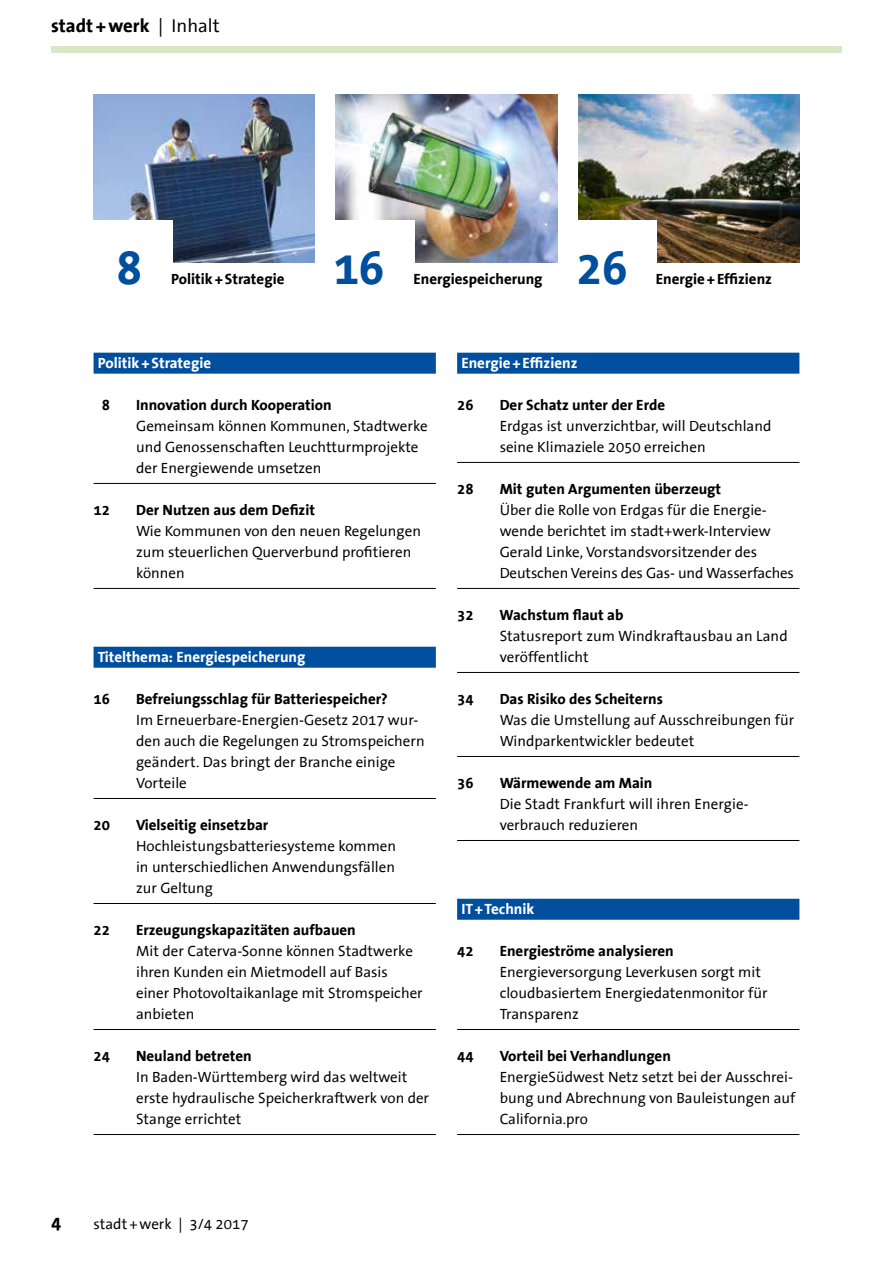
<style>
.page{position:relative;width:893px;height:1263px;background:#fff}
.page>*{position:absolute;margin:0;border:0;box-sizing:border-box;transform-origin:0 0}
.t1{font:700 48px "The Sans Office";color:#004e9e}
.t2{font:700 18.75px "The Sans Office";color:#000}
.t3{font:15px/21px "The Sans Office";color:#000}
.t4{font:700 15px "The Sans Office";color:#000}
.t5{font:700 15px "The Sans Office";color:#fff}
.s1{font-weight:400}
</style>
<div class="page">
<div style="left:51px;top:46px;width:791px;height:6px;background:#d8e8c5"></div>
<div style="left:94px;top:353px;width:342px;height:21px;background:#004e9e"></div>
<hr style="left:94px;top:483px;width:342px;height:1px;background:#000">
<hr style="left:94px;top:588px;width:342px;height:1px;background:#000">
<div style="left:94px;top:647px;width:342px;height:21px;background:#004e9e"></div>
<hr style="left:94px;top:798px;width:342px;height:1px;background:#000">
<hr style="left:94px;top:903px;width:342px;height:1px;background:#000">
<hr style="left:94px;top:1029px;width:342px;height:1px;background:#000">
<hr style="left:94px;top:1134px;width:342px;height:1px;background:#000">
<div style="left:457px;top:353px;width:342px;height:21px;background:#004e9e"></div>
<hr style="left:457px;top:462px;width:342px;height:1px;background:#000">
<hr style="left:457px;top:588px;width:342px;height:1px;background:#000">
<hr style="left:457px;top:672px;width:342px;height:1px;background:#000">
<hr style="left:457px;top:756px;width:342px;height:1px;background:#000">
<hr style="left:457px;top:840px;width:342px;height:1px;background:#000">
<div style="left:457px;top:899px;width:342px;height:21px;background:#004e9e"></div>
<hr style="left:457px;top:1029px;width:342px;height:1px;background:#000">
<hr style="left:457px;top:1134px;width:342px;height:1px;background:#000">
<img style="left:336px;top:95px;width:221px;height:168px">
<img style="left:94px;top:95px;width:221px;height:168px">
<img style="left:578px;top:95px;width:221px;height:168px">
<div style="left:329px;top:221px;width:86px;height:78px;background:#fff"></div>
<div style="left:568px;top:221px;width:89px;height:76px;background:#fff"></div>
<div style="left:51px;top:221px;width:121px;height:84px;background:#fff"></div>
<p class="t2" style="left:51px;top:15px;width:170px">stadt +werk <span class="s1">| Inhalt</span></p>
<h1 class="t1" style="left:116px;top:242px;width:28px">8</h1>
<p class="t4" style="left:171px;top:271px;width:115px">Politik+Strategie</p>
<h1 class="t1" style="left:333px;top:242px;width:53px">16</h1>
<p class="t4" style="left:414px;top:271px;width:131px">Energiespeicherung</p>
<h1 class="t1" style="left:576px;top:242px;width:53px">26</h1>
<p class="t4" style="left:656px;top:271px;width:118px">Energie+Effizienz</p>
<p class="t5" style="left:98px;top:355px;width:115px">Politik+Strategie</p>
<p class="t4" style="left:102px;top:397px;width:10px">8</p>
<p class="t4" style="left:136px;top:397px;width:197px">Innovation durch Kooperation</p>
<p class="t3" style="left:136px;top:416px;width:293px">Gemeinsam können Kommunen, Stadtwerke und Genossenschaften Leuchtturmprojekte der Energiewende umsetzen</p>
<p class="t4" style="left:94px;top:502px;width:18px">12</p>
<p class="t4" style="left:136px;top:502px;width:180px">Der Nutzen aus dem Defizit</p>
<p class="t3" style="left:136px;top:521px;width:286px">Wie Kommunen von den neuen Regelungen zum steuerlichen Querverbund profitieren können</p>
<p class="t5" style="left:98px;top:649px;width:209px">Titelthema: Energiespeicherung</p>
<p class="t4" style="left:94px;top:691px;width:18px">16</p>
<p class="t4" style="left:136px;top:691px;width:253px">Befreiungsschlag für Batteriespeicher?</p>
<p class="t3" style="left:136px;top:710px;width:290px">Im Erneuerbare-Energien-Gesetz 2017 wur&shy;den auch die Regelungen zu Stromspeichern geändert. Das bringt der Branche einige Vorteile</p>
<p class="t4" style="left:94px;top:817px;width:18px">20</p>
<p class="t4" style="left:136px;top:817px;width:134px">Vielseitig einsetzbar</p>
<p class="t3" style="left:136px;top:836px;width:262px;text-align:justify">Hochleistungsbatteriesysteme kommen in unterschiedlichen Anwendungsfällen zur Geltung</p>
<p class="t4" style="left:94px;top:922px;width:18px">22</p>
<p class="t4" style="left:136px;top:922px;width:221px">Erzeugungskapazitäten aufbauen</p>
<p class="t3" style="left:136px;top:941px;width:288px">Mit der Caterva-Sonne können Stadtwerke ihren Kunden ein Mietmodell auf Basis einer Photovoltaikanlage mit Stromspeicher anbieten</p>
<p class="t4" style="left:94px;top:1048px;width:18px">24</p>
<p class="t4" style="left:136px;top:1048px;width:117px">Neuland betreten</p>
<p class="t3" style="left:136px;top:1067px;width:295px">In Baden-Württemberg wird das weltweit erste hydraulische Speicherkraftwerk von der<br>Stange errichtet</p>
<p class="t5" style="left:461px;top:355px;width:118px">Energie+Effizienz</p>
<p class="t4" style="left:457px;top:397px;width:18px">26</p>
<p class="t4" style="left:500px;top:397px;width:167px">Der Schatz unter der Erde</p>
<p class="t3" style="left:500px;top:416px;width:273px">Erdgas ist unverzichtbar, will Deutschland seine Klimaziele 2050 erreichen</p>
<p class="t4" style="left:457px;top:481px;width:18px">28</p>
<p class="t4" style="left:500px;top:481px;width:223px">Mit guten Argumenten überzeugt</p>
<p class="t3" style="left:500px;top:500px;width:296px">Über die Rolle von Erdgas für die Energie&shy;wende berichtet im stadt+werk-Interview Gerald Linke, Vorstandsvorsitzender des Deutschen Vereins des Gas- und Wasserfaches</p>
<p class="t4" style="left:457px;top:607px;width:18px">32</p>
<p class="t4" style="left:500px;top:607px;width:125px">Wachstum flaut ab</p>
<p class="t3" style="left:500px;top:626px;width:289px">Statusreport zum Windkraftausbau an Land veröffentlicht</p>
<p class="t4" style="left:457px;top:691px;width:18px">34</p>
<p class="t4" style="left:500px;top:691px;width:165px">Das Risiko des Scheiterns</p>
<p class="t3" style="left:500px;top:710px;width:296px">Was die Umstellung auf Ausschreibungen für<br>Windparkentwickler bedeutet</p>
<p class="t4" style="left:457px;top:775px;width:18px">36</p>
<p class="t4" style="left:500px;top:775px;width:154px">Wärmewende am Main</p>
<p class="t3" style="left:500px;top:794px;width:249px">Die Stadt Frankfurt will ihren Energie&shy;verbrauch reduzieren</p>
<p class="t5" style="left:461px;top:901px;width:75px">IT+Technik</p>
<p class="t4" style="left:457px;top:943px;width:18px">42</p>
<p class="t4" style="left:500px;top:943px;width:175px">Energieströme analysieren</p>
<p class="t3" style="left:500px;top:962px;width:269px">Energieversorgung Leverkusen sorgt mit cloudbasiertem Energiedatenmonitor für<br>Transparenz</p>
<p class="t4" style="left:457px;top:1048px;width:18px">44</p>
<p class="t4" style="left:500px;top:1048px;width:173px">Vorteil bei Verhandlungen</p>
<p class="t3" style="left:500px;top:1067px;width:297px">EnergieSüdwest Netz setzt bei der Ausschrei&shy;bung und Abrechnung von Bauleistungen auf<br>California.pro</p>
<p class="t2" style="left:51px;top:1212px;width:12px">4</p>
<p class="t3" style="left:94px;top:1214px;width:157px">stadt +werk | 3/4 2017</p>
</div>
